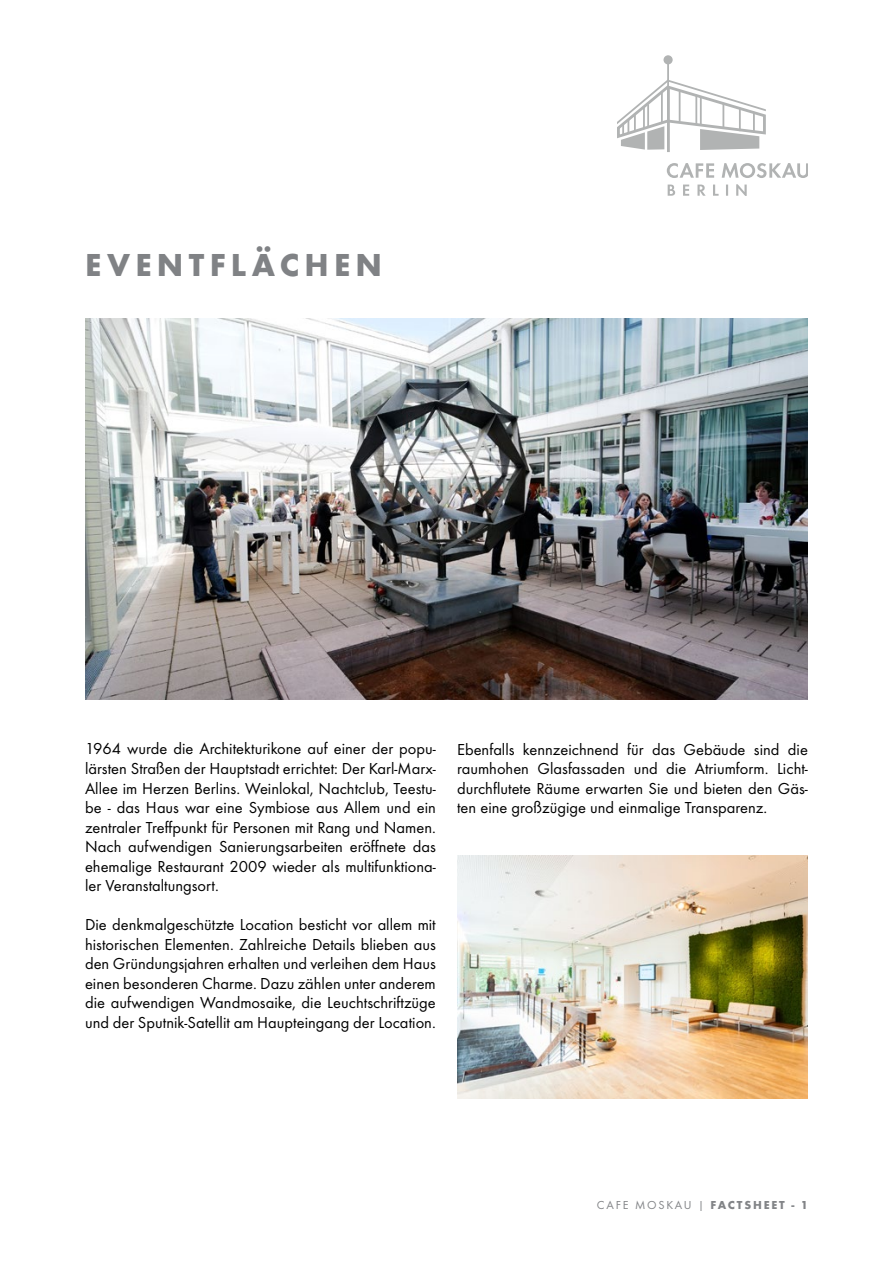
<style>
.page{position:relative;width:893px;height:1263px;background:#fff}
.page>*{position:absolute;margin:0;border:0;box-sizing:border-box;transform-origin:0 0}
.t1{font:700 33px "Function Pro";color:#808285}
.t2{font:16.5px/19.5px "Function Pro";color:#000;text-align:justify}
.t3{font:700 12px "Function Pro";color:#828487}
.t4{font:12px "Function Pro";color:#828487}
.s1{font-weight:400}
</style>
<div class="page">
<img style="left:457px;top:855px;width:351px;height:243px">
<svg style="left:667px;top:163px;width:141px;height:15px"></svg>
<svg style="left:668px;top:184px;width:79px;height:11px"></svg>
<hr style="left:667px;top:62px;width:2px;height:27px;background:#b1b3b3">
<div style="left:663px;top:55px;width:10px;height:9px;background:#b1b3b3;border-radius:50%"></div>
<hr style="left:667px;top:88px;width:3px;height:64px;background:#b1b3b3">
<svg style="left:617px;top:80px;width:149px;height:70px"></svg>
<img style="left:85px;top:319px;width:723px;height:380px">
<h1 class="t1" style="left:85px;top:245px;width:73px">EVENTFL</h1>
<h1 class="t1" style="left:252px;top:245px;width:54px">ÄCHEN</h1>
<p class="t2" style="left:85px;top:739px;width:352px">1964 wurde die Architekturikone auf einer der popu&shy;lärsten Straßen der Hauptstadt errichtet: Der Karl-Marx-Allee im Herzen Berlins. Weinlokal, Nachtclub, Teestu&shy;be - das Haus war eine Symbiose aus Allem und ein zentraler Treffpunkt für Personen mit Rang und Namen.<br>Nach aufwendigen Sanierungsarbeiten eröffnete das ehemalige Restaurant 2009 wieder als multifunktiona&shy;ler Veranstaltungsort.</p>
<p class="t2" style="left:85px;top:915px;width:352px">Die denkmalgeschützte Location besticht vor allem mit historischen Elementen. Zahlreiche Details blieben aus den Gründungsjahren erhalten und verleihen dem Haus einen besonderen Charme. Dazu zählen unter anderem die aufwendigen Wandmosaike, die Leuchtschriftzüge und der Sputnik-Satellit am Haupteingang der Location.</p>
<p class="t2" style="left:457px;top:739px;width:352px">Ebenfalls kennzeichnend für das Gebäude sind die raumhohen Glasfassaden und die Atriumform. Licht&shy;durchflutete Räume erwarten Sie und bieten den Gäs&shy;ten eine großzügige und einmalige Transparenz.</p>
<p class="t4" style="left:597px;top:1198px;width:9px">cafe</p>
<p class="t4" style="left:635px;top:1198px;width:32px">moska</p>
<p class="t3" style="left:684px;top:1198px;width:36px"><span class="s1">u |</span> FACTSHEET</p>
<p class="t3" style="left:791px;top:1198px;width:18px">- 1</p>
</div>
